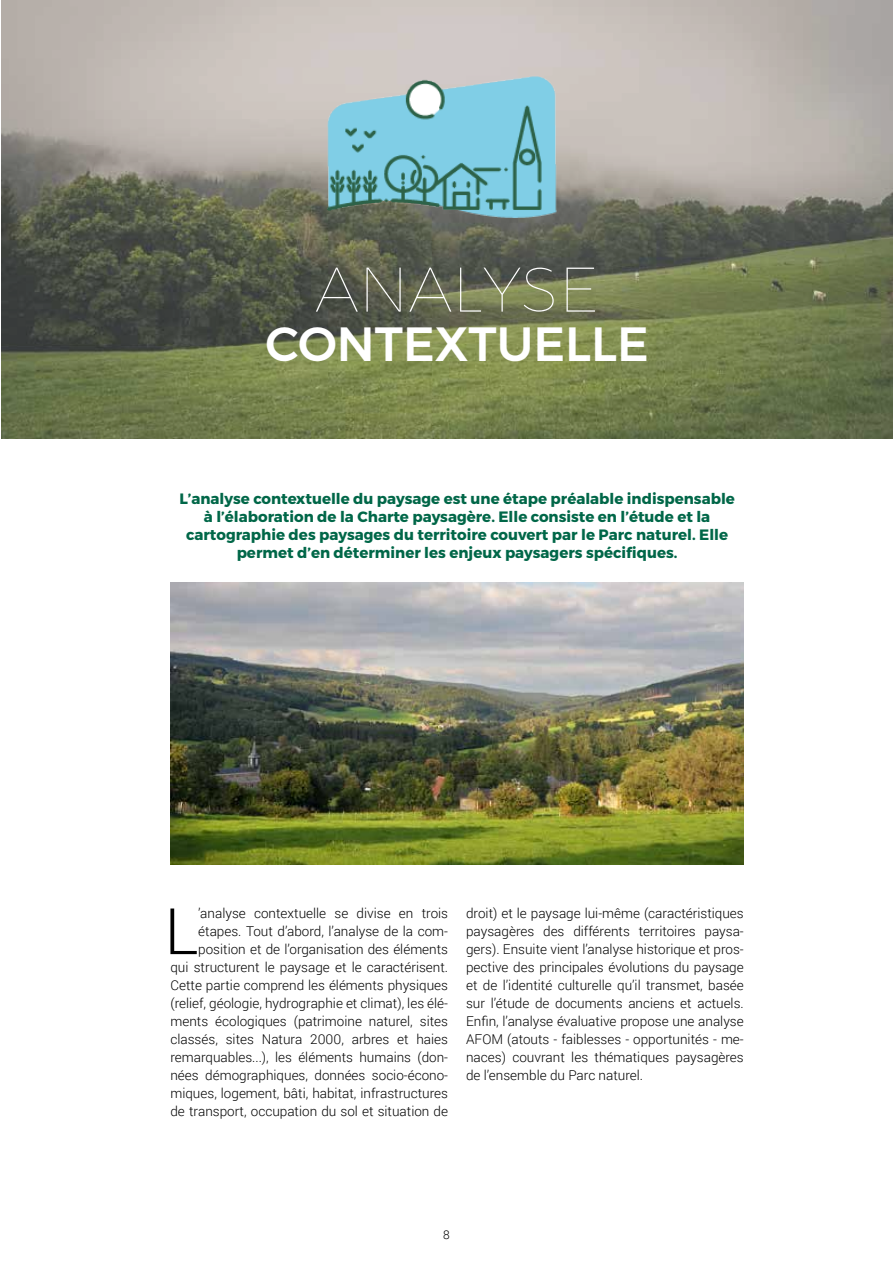
<style>
.page{position:relative;width:893px;height:1263px;background:#fff}
.page>*{position:absolute;margin:0;border:0;box-sizing:border-box;transform-origin:0 0}
.t1{font:300 64.2px "Roboto";color:#000}
.t2{font:100 63px "Montserrat";color:#fff}
.t3{font:500 48px "Montserrat";color:#fff}
.t4{font:700 15px/18px "Montserrat";color:#006748;text-align:center}
.t5{font:300 13.5px/18px "Roboto";color:#000;text-align:right}
.t6{font:300 12px "Roboto";color:#000}
</style>
<div class="page">
<img style="left:1px;top:0;width:892px;height:438px">
<img style="left:171px;top:582px;width:573px;height:282px">
<img style="left:247px;top:5px;width:399px;height:234px">
<h2 class="t2" style="left:315px;top:251px;width:285px">ANALYSE</h2>
<h3 class="t3" style="left:265px;top:314px;width:385px">CONTEXTUELLE</h3>
<p class="t4" style="left:179px;top:490px;width:557px">L’analyse contextuelle du paysage est une étape préalable indispensable à l’élaboration de la Charte paysagère. Elle consiste en l’étude et la cartographie des paysages du territoire couvert par le Parc naturel. Elle permet d’en déterminer les enjeux paysagers spécifiques.</p>
<p class="t5" style="left:170px;top:904px;width:279px">’analyse contextuelle se divise en trois étapes. Tout d’abord, l’analyse de la com&shy;position et de l’organisation des éléments<br>qui structurent le paysage et le caractérisent.<br>Cette partie comprend les éléments physiques (relief, géologie, hydrographie et climat), les élé&shy;ments écologiques (patrimoine naturel, sites classés, sites Natura 2000, arbres et haies remarquables...), les éléments humains (don&shy;nées démographiques, données socio-écono&shy;miques, logement, bâti, habitat, infrastructures de transport, occupation du sol et situation de</p>
<p class="t5" style="left:466px;top:904px;width:279px;text-align:justify">droit) et le paysage lui-même (caractéristiques paysagères des différents territoires paysa&shy;gers). Ensuite vient l’analyse historique et pros&shy;pective des principales évolutions du paysage et de l’identité culturelle qu’il transmet, basée sur l’étude de documents anciens et actuels.<br>Enfin, l’analyse évaluative propose une analyse AFOM (atouts - faiblesses - opportunités - me&shy;naces) couvrant les thématiques paysagères de l’ensemble du Parc naturel.</p>
<h1 class="t1" style="left:164px;top:887px;width:35px">L</h1>
<p class="t6" style="left:443px;top:1226px;width:8px">8</p>
</div>
